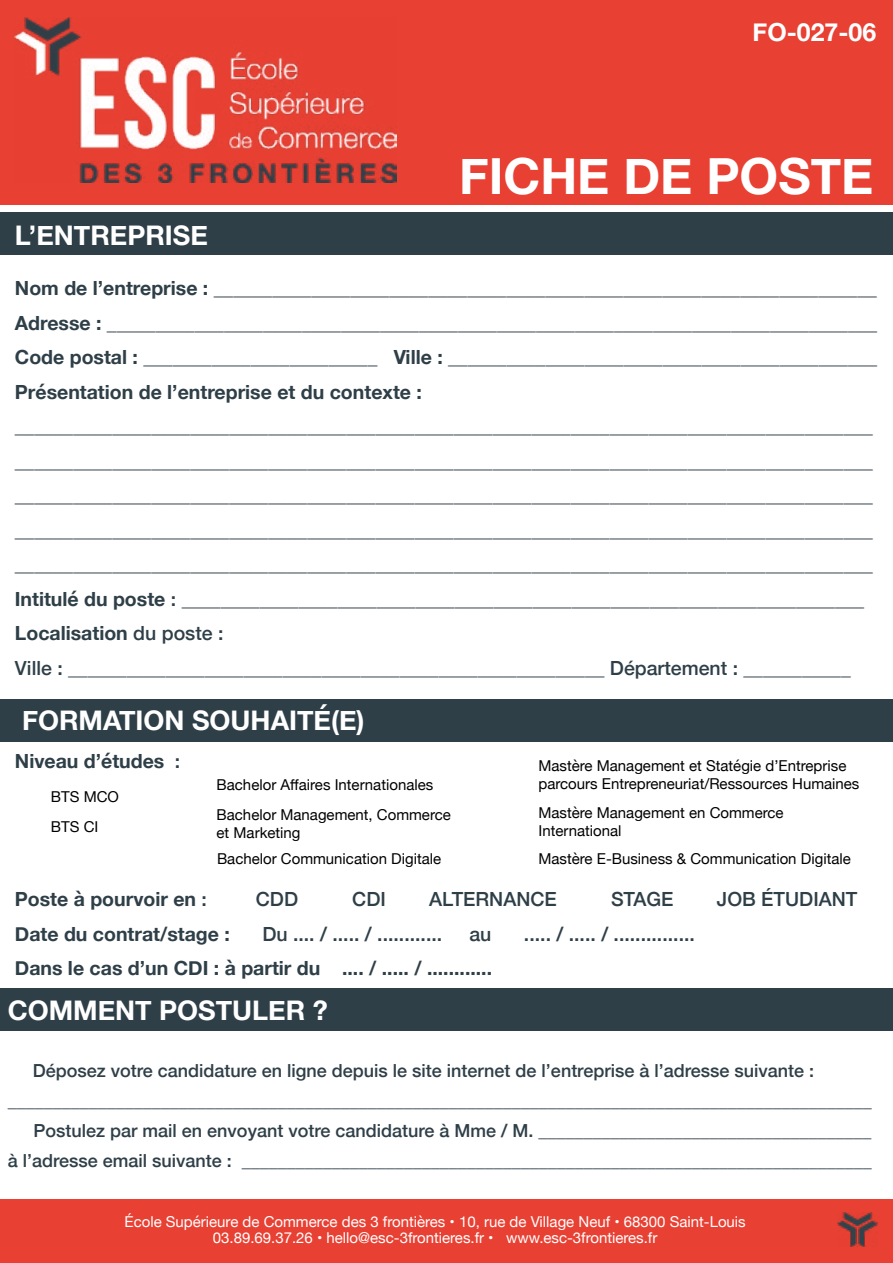
<style>
.page{position:relative;width:893px;height:1263px;background:#fff}
.page>*{position:absolute;margin:0;border:0;box-sizing:border-box;transform-origin:0 0}
.t1{font:700 49.8px "Helvetica Neue";color:#fff}
.t2{font:700 27px "Helvetica Neue";color:#fff}
.t3{font:700 24.9px "Helvetica Neue";color:#fff}
.t4{font:500 19.5px/34.5px "Helvetica Neue";color:#2f3f48}
.t5{font:700 19.5px "Helvetica Neue";color:#2f3f48}
.t6{font:500 18px "Helvetica Neue";color:#2f3f48}
.t7{font:15px/18px "Helvetica Neue";color:#000}
.t8{font:15px/16.5px "Helvetica Neue";color:#fff;text-align:center}
.s1{font-weight:700}
.s2{font-weight:500}
</style>
<div class="page">
<div style="left:0;top:989px;width:893px;height:42px;background:#2f3f48"></div>
<div style="left:0;top:213px;width:893px;height:42px;background:#2f3f48"></div>
<div style="left:0;top:0;width:893px;height:204px;background:#e84134"></div>
<img style="left:15px;top:17px;width:381px;height:165px">
<div style="left:0;top:1200px;width:893px;height:63px;background:#e84134"></div>
<div style="left:0;top:699px;width:893px;height:43px;background:#2f3f48"></div>
<img style="left:837px;top:1213px;width:40px;height:34px">
<p class="t3" style="left:752px;top:13px;width:125px">FO-027-06</p>
<h2 class="t2" style="left:15px;top:214px;width:194px">L’ENTREPRISE</h2>
<h1 class="t1" style="left:459px;top:137px;width:416px">FICHE DE POSTE</h1>
<p class="t4" style="left:15px;top:270px;width:864px"><span class="s1">Nom de l’entreprise :</span> ____________________________________________________________________ <span class="s1">Adresse : _______________________________________________________________________________ Code postal : ________________________ Ville : ____________________________________________ Présentation de l’entreprise et du contexte : _</span>_______________________________________________________________________________________ ________________________________________________________________________________________ ________________________________________________________________________________________ ________________________________________________________________________________________ ________________________________________________________________________________________ <span class="s1">Intitulé du poste</span> : ______________________________________________________________________ <span class="s1">Localisation</span> du poste :<br>Ville : _______________________________________________________ Département : ___________</p>
<h2 class="t2" style="left:22px;top:699px;width:344px">FORMATION SOUHAITÉ(E)</h2>
<p class="t5" style="left:15px;top:746px;width:167px">Niveau d’études <span class="s2">:</span></p>
<p class="t7" style="left:51px;top:783px;width:70px;line-height:29.2px">BTS MCO<br>BTS CI</p>
<p class="t7" style="left:217px;top:770px;width:236px;line-height:30.2px">Bachelor Affaires Internationales<br>Bachelor Management, Commerce</p>
<p class="t7" style="left:217px;top:820px;width:226px;line-height:26.1px">et Marketing<br>Bachelor Communication Digitale</p>
<p class="t7" style="left:538px;top:757px;width:322px">Mastère Management et Statégie d’Entreprise parcours Entrepreneuriat/Ressources Humaines</p>
<p class="t7" style="left:538px;top:804px;width:247px">Mastère Management en Commerce<br>International</p>
<p class="t7" style="left:538px;top:851px;width:314px">Mastère E-Business &amp; Communication Digitale</p>
<p class="t5" style="left:15px;top:884px;width:194px">Poste à pourvoir en <span class="s2">:</span></p>
<p class="t4" style="left:256px;top:880px;width:44px">CDD</p>
<p class="t4" style="left:352px;top:880px;width:35px">CDI</p>
<p class="t4" style="left:429px;top:880px;width:129px">ALTERNANCE</p>
<p class="t4" style="left:611px;top:880px;width:64px">STAGE</p>
<p class="t4" style="left:717px;top:880px;width:142px">JOB ÉTUDIANT</p>
<p class="t5" style="left:15px;top:918px;width:216px">Date du contrat/stage :</p>
<p class="t4" style="left:262px;top:915px;width:181px">Du .... / ..... / ............</p>
<p class="t4" style="left:469px;top:915px;width:24px">au</p>
<p class="t4" style="left:524px;top:915px;width:172px">..... / ..... / ...............</p>
<p class="t5" style="left:15px;top:953px;width:479px">Dans le cas d’un CDI : à partir du .... / ..... / ............</p>
<h2 class="t2" style="left:8px;top:989px;width:322px">COMMENT POSTULER ?</h2>
<p class="t6" style="left:33px;top:1056px;width:783px">Déposez votre candidature en ligne depuis le site internet de l’entreprise à l’adresse suivante :</p>
<p class="t6" style="left:8px;top:1086px;width:866px">________________________________________________________________________________________________</p>
<p class="t6" style="left:34px;top:1116px;width:839px">Postulez par mail en envoyant votre candidature à Mme / M. _____________________________________</p>
<p class="t6" style="left:8px;top:1146px;width:866px">à l’adresse email suivante : ______________________________________________________________________</p>
<p class="t8" style="left:125px;top:1214px;width:623px">École Supérieure de Commerce des 3 frontières • 10, rue de Village Neuf • 68300 Saint-Louis<br>03.89.69.37.26 • hello@esc-3frontieres.fr • www.esc-3frontieres.fr</p>
</div>
